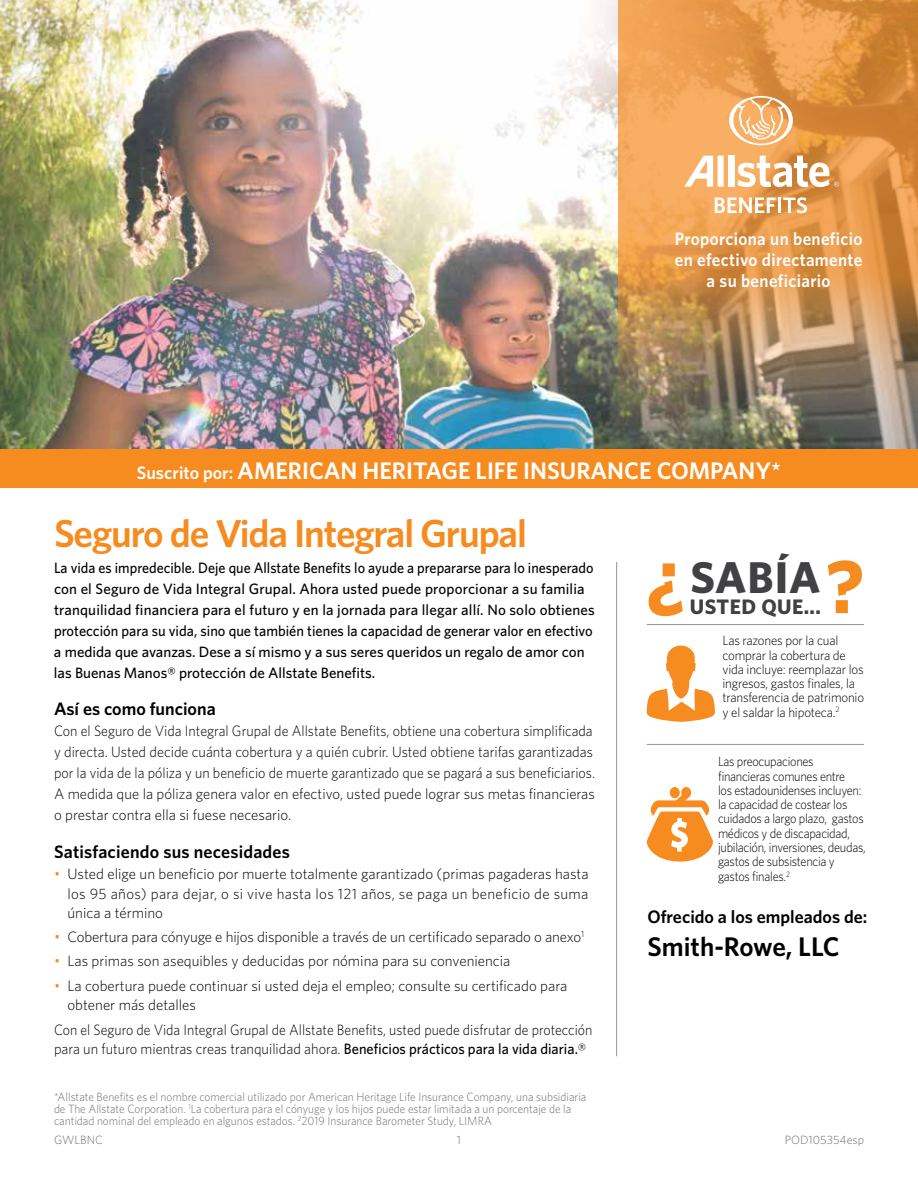
<style>
.page{position:relative;width:918px;height:1188px;background:#fff}
.page>*{position:absolute;margin:0;border:0;box-sizing:border-box;transform-origin:0 0}
.t1{font:700 75px "Whitney";color:#f68b1f}
.t2{font:700 44.55px "Whitney";letter-spacing:.02em;color:#414042}
.t3{font:600 39px "Whitney";letter-spacing:-.03em;color:#f68b1f}
.t4{font:600 27px "Whitney";color:#000}
.t5{font:600 24px "Whitney";color:#fff}
.t6{font:700 21px "Whitney";letter-spacing:.02em;color:#414042}
.t7{font:600 18px "Whitney";color:#000}
.t8{font:600 18px/21px "Whitney";letter-spacing:.02em;color:#fff;text-align:center;scale:.95 1}
.t9{font:500 15px/21px "Whitney";color:#000;scale:.94 1}
.t10{font:300 15px/19.5px "Whitney";color:#000;text-align:justify}
.t11{font:300 15px/21px "Whitney";color:#000;scale:.94 1}
.t12{font:300 15px/19.5px "Whitney";color:#000;scale:.93 1}
.t13{font:300 13.5px/14.4px "Whitney";letter-spacing:-.025em;color:#000;scale:.92 1}
.t14{font:300 13.5px/14.2px "Whitney";letter-spacing:-.025em;color:#000;scale:.96 1}
.t15{font:300 12px/12px "Whitney";color:#6d6e71;scale:.95 1}
.t16{font:300 12px "Whitney";color:#6b6c6f}
.s1{font-size:18px}
.s2{color:#f68b1f}
.s3{font-weight:500}
.s4{font-weight:400}
</style>
<div class="page">
<img style="left:0;top:0;width:618px;height:449px">
<img style="left:618px;top:0;width:300px;height:449px">
<hr style="left:616px;top:562px;width:1px;height:494px;background:#939598">
<div style="left:0;top:449px;width:918px;height:39px;background:#f68b1f"></div>
<svg style="left:684px;top:156px;width:29px;height:31px"></svg>
<div style="left:718px;top:156px;width:6px;height:31px;background:#fff"></div>
<div style="left:728px;top:156px;width:6px;height:31px;background:#fff"></div>
<svg style="left:737px;top:156px;width:102px;height:31px"></svg>
<svg style="left:729px;top:96px;width:64px;height:49px"></svg>
<svg style="left:715px;top:198px;width:60px;height:15px"></svg>
<hr style="left:778px;top:198px;width:3px;height:15px;background:#fff">
<svg style="left:783px;top:197px;width:24px;height:16px"></svg>
<hr style="left:647px;top:744px;width:217px;height:1px;background:#939598">
<svg style="left:647px;top:646px;width:68px;height:76px"></svg>
<svg style="left:646px;top:787px;width:67px;height:75px"></svg>
<hr style="left:647px;top:624px;width:217px;height:1px;background:#939598">
<p class="t8" style="left:675px;top:228px;width:199px">Proporciona un beneficio en efectivo directamente a su beneficiario</p>
<h3 class="t5" style="left:137px;top:454px;width:646px"><span class="s1">Suscrito por:</span> AMERICAN HERITAGE LIFE INSURANCE COMPANY*</h3>
<h3 class="t3" style="left:54px;top:507px;width:474px">Seguro de Vida Integral Grupal</h3>
<p class="t9" style="left:54px;top:557px;width:577px">La vida es impredecible. Deje que Allstate Benefits lo ayude a prepararse para lo inesperado con el Seguro de Vida Integral Grupal. Ahora usted puede proporcionar a su familia tranquilidad financiera para el futuro y en la jornada para llegar allí. No solo obtienes protección para su vida, sino que también tienes la capacidad de generar valor en efectivo a medida que avanzas. Dese a sí mismo y a sus seres queridos un regalo de amor con las Buenas Manos® protección de Allstate Benefits.</p>
<p class="t7" style="left:54px;top:697px;width:163px">Así es como funciona</p>
<p class="t11" style="left:54px;top:720px;width:577px">Con el Seguro de Vida Integral Grupal de Allstate Benefits, obtiene una cobertura simplificada y directa. Usted decide cuánta cobertura y a quién cubrir. Usted obtiene tarifas garantizadas por la vida de la póliza y un beneficio de muerte garantizado que se pagará a sus beneficiarios.<br>A medida que la póliza genera valor en efectivo, usted puede lograr sus metas financieras o prestar contra ella si fuese necesario.</p>
<p class="t7" style="left:54px;top:839px;width:237px">Satisfaciendo sus necesidades</p>
<p class="t10" style="left:68px;top:864px;width:523px;text-indent:-14px"><span class="s2">•</span> Usted elige un beneficio por muerte totalmente garantizado (primas pagaderas hasta los 95 años) para dejar, o si vive hasta los 121 años, se paga un beneficio de suma única a término</p>
<p class="t10" style="left:54px;top:927px;width:532px"><span class="s2">•</span> Cobertura para cónyuge e hijos disponible a través de un certificado separado o anexo<sup>1</sup></p>
<p class="t10" style="left:54px;top:951px;width:458px"><span class="s2">•</span> Las primas son asequibles y deducidas por nómina para su conveniencia</p>
<p class="t10" style="left:68px;top:975px;width:501px;text-indent:-14px"><span class="s2">•</span> La cobertura puede continuar si usted deja el empleo; consulte su certificado para obtener más detalles</p>
<p class="t12" style="left:54px;top:1019px;width:580px">Con el Seguro de Vida Integral Grupal de Allstate Benefits, usted puede disfrutar de protección para un futuro mientras creas tranquilidad ahora. <span class="s3">Beneficios prácticos para la vida diaria.</span><span class="s4">®</span></p>
<h1 class="t1" style="left:685px;top:640px;width:39px;rotate:-180deg">?</h1>
<h2 class="t2" style="left:690px;top:548px;width:132px">SABÍA</h2>
<h3 class="t6" style="left:690px;top:593px;width:133px">USTED QUE...</h3>
<h1 class="t1" style="left:826px;top:537px;width:39px">?</h1>
<p class="t14" style="left:723px;top:633px;width:149px">Las razones por la cual comprar la cobertura de vida incluye: reemplazar los ingresos, gastos finales, la transferencia de patrimonio y el saldar la hipoteca.<sup>2</sup></p>
<p class="t13" style="left:718px;top:754px;width:162px">Las preocupaciones financieras comunes entre<br>los estadounidenses incluyen: la capacidad de costear los cuidados a largo plazo, gastos médicos y de discapacidad, jubilación, inversiones, deudas, gastos de subsistencia y gastos finales.<sup>2</sup></p>
<p class="t7" style="left:647px;top:905px;width:222px">Ofrecido a los empleados de:</p>
<h3 class="t4" style="left:647px;top:928px;width:194px">Smith-Rowe, LLC</h3>
<p class="t15" style="left:54px;top:1090px;width:562px">*Allstate Benefits es el nombre comercial utilizado por American Heritage Life Insurance Company, una subsidiaria de The Allstate Corporation. <sup>1</sup>La cobertura para el cónyuge y los hijos puede estar limitada a un porcentaje de la cantidad nominal del empleado en algunos estados. <sup>2</sup>2019 Insurance Barometer Study, LIMRA</p>
<p class="t16" style="left:54px;top:1131px;width:50px">GWLBNC</p>
<p class="t16" style="left:457px;top:1131px;width:6px">1</p>
<p class="t16" style="left:785px;top:1131px;width:81px">POD105354esp</p>
</div>
